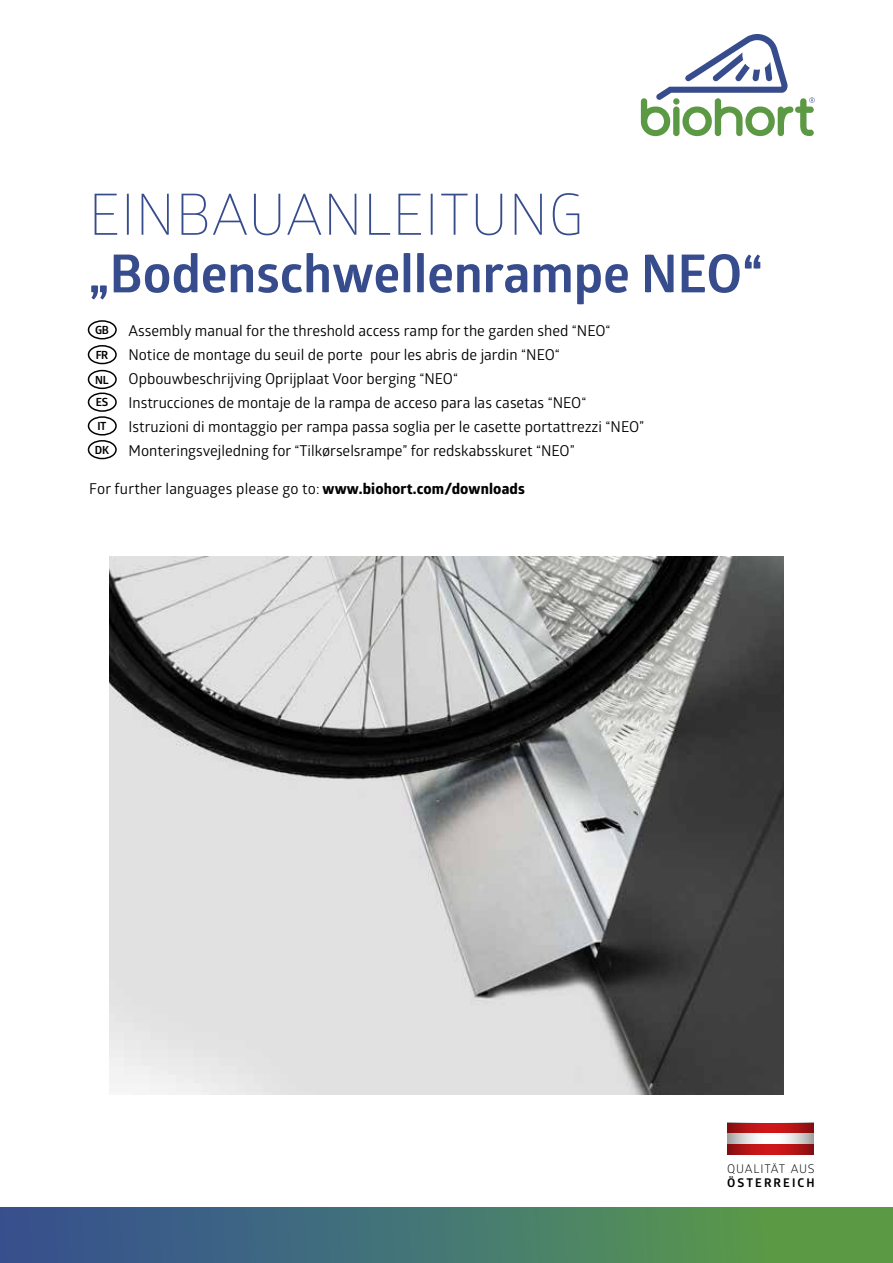
<style>
.page{position:relative;width:893px;height:1263px;background:#fff}
.page>*{position:absolute;margin:0;border:0;box-sizing:border-box;transform-origin:0 0}
.t1{font:300 57.15px "Glober";letter-spacing:.01em;color:#374c8d}
.t2{font:700 52.5px "Glober";color:#374c8d}
.t3{font:15px/24px "Glober";color:#000}
.t4{font:12px "Glober";letter-spacing:.06em;color:#000}
.t5{font:700 12px "Glober";letter-spacing:.17em;color:#000}
.t6{font:700 11.25px "Glober";letter-spacing:-.03em;color:#000}
.s1{font-weight:800}
</style>
<div class="page">
<div style="left:88px;top:320px;width:29px;height:19px;border:2px solid #000;border-radius:50%"></div>
<div style="left:88px;top:392px;width:29px;height:20px;border:2px solid #000;border-radius:50%"></div>
<div style="left:88px;top:345px;width:29px;height:19px;border:2px solid #000;border-radius:50%"></div>
<div style="left:88px;top:416px;width:29px;height:19px;border:2px solid #000;border-radius:50%"></div>
<div style="left:88px;top:370px;width:29px;height:19px;border:2px solid #000;border-radius:50%"></div>
<div style="left:88px;top:440px;width:29px;height:19px;border:2px solid #000;border-radius:50%"></div>
<img style="left:109px;top:556px;width:675px;height:539px">
<div style="left:0;top:1208px;width:893px;height:55px;background:linear-gradient(to right,#334f98,#5da243)"></div>
<svg style="left:641px;top:34px;width:174px;height:102px"></svg>
<div style="left:727px;top:1123px;width:86px;height:10px;background:#cd1719"></div>
<div style="left:727px;top:1144px;width:86px;height:11px;background:#cd1719"></div>
<svg style="left:727px;top:1123px;width:29px;height:32px"></svg>
<svg style="left:786px;top:1123px;width:27px;height:32px"></svg>
<h1 class="t1" style="left:88px;top:176px;width:497px">EINBAUANLEITUNG</h1>
<h2 class="t2" style="left:88px;top:236px;width:676px">„Bodenschwellenrampe NEO“</h2>
<p class="t6" style="left:95px;top:322px;width:15px">GB</p>
<p class="t3" style="left:129px;top:318px;width:517px">Assembly manual for the threshold access ramp for the garden shed “NEO“ Notice de montage du seuil de porte pour les abris de jardin “NEO“ Opbouwbeschrijving Oprijplaat Voor berging “NEO“<br>Instrucciones de montaje de la rampa de acceso para las casetas “NEO“ Istruzioni di montaggio per rampa passa soglia per le casette portattrezzi “NEO” Monteringsvejledning for “Tilkørselsrampe” for redskabsskuret “NEO”</p>
<p class="t3" style="left:89px;top:476px;width:437px">For further languages please go to: <span class="s1">www.biohort.com/downloads</span></p>
<p class="t6" style="left:96px;top:347px;width:14px">FR</p>
<p class="t6" style="left:95px;top:371px;width:15px">NL</p>
<p class="t6" style="left:96px;top:394px;width:14px">ES</p>
<p class="t6" style="left:97px;top:418px;width:11px">IT</p>
<p class="t6" style="left:95px;top:442px;width:16px">DK</p>
<p class="t4" style="left:727px;top:1160px;width:89px">QUALITÄT AUS</p>
<p class="t5" style="left:727px;top:1174px;width:89px">ÖSTERREICH</p>
</div>
